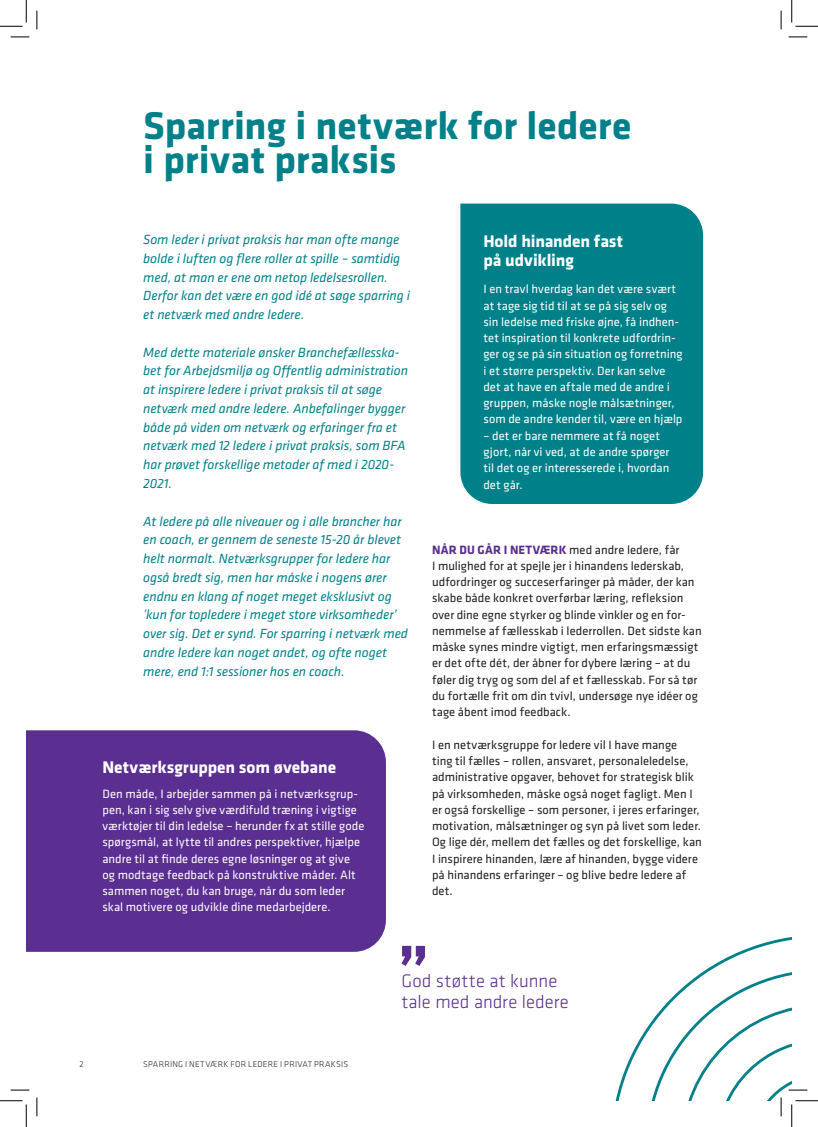
<style>
.page{position:relative;width:818px;height:1127px;background:#fff}
.page>*{position:absolute;margin:0;border:0;box-sizing:border-box;transform-origin:0 0}
.rubrik-2{font:700 40px/33.8px "Klavika";color:#008189}
.citat-stor{font:300 18.75px/21.2px "Klavika";letter-spacing:.005em;color:#5b2e91}
.Boksrubrik{font:700 17.5px/18.8px "Klavika";letter-spacing:-.005em;color:#fff}
.Manchet{font:italic 13.75px/18.8px "Klavika";letter-spacing:-.005em;color:#008189}
.Brød{font:12.5px/16.2px "Klavika";color:#231f20}
.Brød-2{font:12.5px/16.2px "Klavika";letter-spacing:.005em;color:#fff}
.t1{font:300 8.75px "Klavika";letter-spacing:.03em;color:#231f20}
.s1{font-weight:700;color:#5b2e91}
</style>
<div class="page">
<div style="left:26px;top:730px;width:360px;height:221px;background:#5b2e91"></div>
<div style="left:460px;top:203px;width:243px;height:301px;background:#008189"></div>
<svg style="left:401px;top:945px;width:24px;height:20px"></svg>
<svg style="left:11px;top:36px;width:18px;height:2px"></svg>
<svg style="left:788px;top:36px;width:19px;height:2px"></svg>
<svg style="left:11px;top:1089px;width:18px;height:1px"></svg>
<svg style="left:36px;top:11px;width:2px;height:18px"></svg>
<svg style="left:36px;top:1097px;width:2px;height:18px"></svg>
<svg style="left:780px;top:11px;width:2px;height:18px"></svg>
<svg style="left:0;top:0;width:27px;height:27px"></svg>
<svg style="left:0;top:1100px;width:27px;height:26px"></svg>
<svg style="left:791px;top:0;width:27px;height:27px"></svg>
<svg style="left:615px;top:937px;width:203px;height:189px"></svg>
<p class="rubrik-2" style="left:143px;top:107px;width:490px">Sparring i netværk for ledere i privat praksis</p>
<p class="Manchet" style="left:143px;top:230px;width:268px">Som leder i privat praksis har man ofte mange bolde i luften og flere roller at spille – samtidig med, at man er ene om netop ledelsesrollen.<br>Derfor kan det være en god idé at søge sparring i et netværk med andre ledere.</p>
<p class="Manchet" style="left:143px;top:342px;width:266px">Med dette materiale ønsker Branchefællesska&shy;bet for Arbejdsmiljø og Offentlig administration at inspirere ledere i privat praksis til at søge netværk med andre ledere. Anbefalinger bygger både på viden om netværk og erfaringer fra et netværk med 12 ledere i privat praksis, som BFA har prøvet forskellige metoder af med i 2020- 2021.</p>
<p class="Manchet" style="left:143px;top:511px;width:266px">At ledere på alle niveauer og i alle brancher har en coach, er gennem de seneste 15-20 år blevet helt normalt. Netværksgrupper for ledere har også bredt sig, men har måske i nogens ører endnu en klang af noget meget eksklusivt og ’kun for topledere i meget store virksomheder’ over sig. Det er synd. For sparring i netværk med andre ledere kan noget andet, og ofte noget mere, end 1:1 sessioner hos en coach.</p>
<p class="Boksrubrik" style="left:102px;top:757px;width:235px">Netværksgruppen som øvebane</p>
<p class="Brød-2" style="left:102px;top:784px;width:264px">Den måde, I arbejder sammen på i netværksgrup&shy;pen, kan i sig selv give værdifuld træning i vigtige værktøjer til din ledelse – herunder fx at stille gode spørgsmål, at lytte til andres perspektiver, hjælpe andre til at finde deres egne løsninger og at give og modtage feedback på konstruktive måder. Alt sammen noget, du kan bruge, når du som leder skal motivere og udvikle dine medarbejdere.</p>
<p class="Boksrubrik" style="left:483px;top:231px;width:141px">Hold hinanden fast på udvikling</p>
<p class="Brød-2" style="left:483px;top:280px;width:201px">I en travl hverdag kan det være svært at tage sig tid til at se på sig selv og sin ledelse med friske øjne, få indhen&shy;tet inspiration til konkrete udfordrin&shy;ger og se på sin situation og forretning i et større perspektiv. Der kan selve det at have en aftale med de andre i gruppen, måske nogle målsætninger, som de andre kender til, være en hjælp</p>
<p class="Brød-2" style="left:483px;top:427px;width:187px">– det er bare nemmere at få noget gjort, når vi ved, at de andre spørger til det og er interesserede i, hvordan det går.</p>
<p class="Brød" style="left:432px;top:540px;width:271px"><span class="s1">NÅR DU GÅR I NETVÆRK</span> med andre ledere, får<br>I mulighed for at spejle jer i hinandens lederskab, udfordringer og succeserfaringer på måder, der kan skabe både konkret overførbar læring, refleksion over dine egne styrker og blinde vinkler og en for&shy;nemmelse af fællesskab i lederrollen. Det sidste kan måske synes mindre vigtigt, men erfaringsmæssigt er det ofte dét, der åbner for dybere læring – at du føler dig tryg og som del af et fællesskab. For så tør du fortælle frit om din tvivl, undersøge nye idéer og tage åbent imod feedback.</p>
<p class="Brød" style="left:432px;top:735px;width:271px">I en netværksgruppe for ledere vil I have mange<br>ting til fælles – rollen, ansvaret, personaleledelse, administrative opgaver, behovet for strategisk blik på virksomheden, måske også noget fagligt. Men I er også forskellige – som personer, i jeres erfaringer, motivation, målsætninger og syn på livet som leder.<br>Og lige dér, mellem det fælles og det forskellige, kan I inspirere hinanden, lære af hinanden, bygge videre på hinandens erfaringer – og blive bedre ledere af det.</p>
<p class="t1" style="left:79px;top:1058px;width:6px">2</p>
<p class="t1" style="left:143px;top:1058px;width:207px">SPARRING I NETVÆRK FOR LEDERE I PRIVAT PRAKSIS</p>
<p class="citat-stor" style="left:401px;top:969px;width:169px">God støtte at kunne tale med andre ledere</p>
</div>
